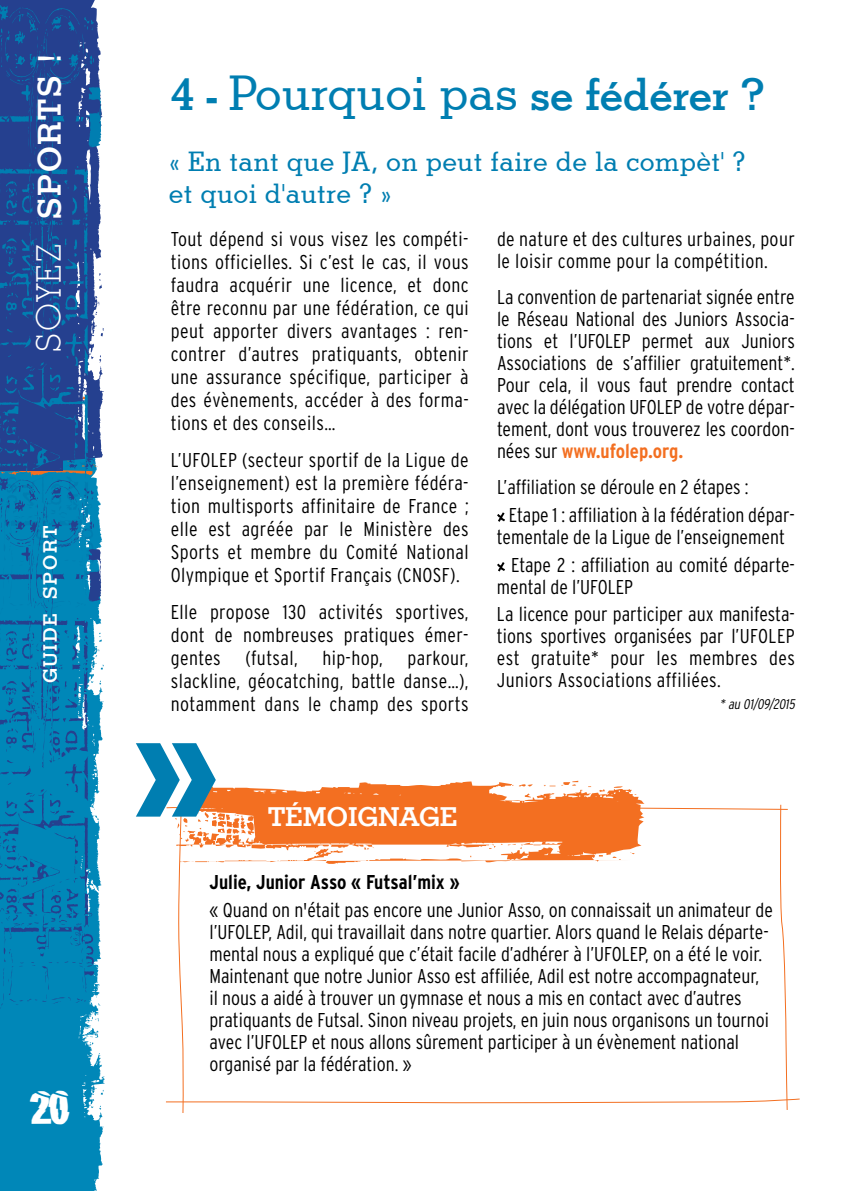
<style>
.page{position:relative;width:851px;height:1191px;background:#fff}
.page>*{position:absolute;margin:0;border:0;box-sizing:border-box;transform-origin:0 0}
.t1{font:700 240px "Stymie LT";color:#007eb1}
.t2{font:700 48px "Stymie LT";color:#007eb1}
.t3{font:700 34px "Stymie LT";letter-spacing:.06em;color:#fff}
.t4{font:700 28px "Stymie LT";color:#fff}
.t5{font:500 27px/32px "Stymie BT";letter-spacing:.01em;color:#007eb1}
.t6{font:300 condensed 20px/23px "Interstate";color:#000;text-align:justify}
.t7{font:300 condensed 20px/22px "Interstate";letter-spacing:.02em;color:#000}
.t8{font:700 condensed 20px "Interstate";color:#000}
.t9{font:700 20px "Stymie LT";letter-spacing:.08em;color:#fff}
.t10{font:italic 300 condensed 14px "Interstate";color:#000}
.s1{font-family:"Stymie BT";font-weight:300}
.s2{font-family:"Stymie BT";font-weight:500}
.s3{font-weight:700;color:#f36f21}
</style>
<div class="page">
<div style="left:0;top:471px;width:52px;height:720px;background:#0087b8"></div>
<svg style="left:52px;top:534px;width:53px;height:657px;fill:#0087b8"></svg>
<svg style="left:0;top:0;width:101px;height:456px;fill:#25408f"></svg>
<svg style="left:0;top:456px;width:101px;height:555px"></svg>
<svg style="left:166px;top:780px;width:634px;height:333px"></svg>
<svg style="left:497px;top:512px;width:8px;height:10px"></svg>
<svg style="left:497px;top:562px;width:8px;height:10px"></svg>
<svg style="left:52px;top:1090px;width:18px;height:34px"></svg>
<h3 class="t3" style="left:30px;top:352px;width:299px;rotate:-90deg"><span class="s1">SOYEZ</span> SPORTS !</h3>
<p class="t9" style="left:39px;top:683px;width:159px;rotate:-90deg">GUIDE SPORT</p>
<h2 class="t2" style="left:170px;top:67px;width:596px">4 - <span class="s2">Pourquoi pas</span> se fédérer ?</h2>
<h3 class="t5" style="left:169px;top:145px;width:578px">« En tant que JA, on peut faire de la compèt' ? et quoi d'autre ? »</h3>
<p class="t6" style="left:171px;top:227px;width:299px">Tout dépend si vous visez les compéti&shy;tions officielles. Si c’est le cas, il vous faudra acquérir une licence, et donc être reconnu par une fédération, ce qui peut apporter divers avantages : ren&shy;contrer d’autres pratiquants, obtenir une assurance spécifique, participer à des évènements, accéder à des forma&shy;tions et des conseils…</p>
<p class="t6" style="left:171px;top:448px;width:299px">L’UFOLEP (secteur sportif de la Ligue de l’enseignement) est la première fédéra&shy;tion multisports affinitaire de France ; elle est agréée par le Ministère des Sports et membre du Comité National Olympique et Sportif Français (CNOSF).</p>
<p class="t6" style="left:171px;top:600px;width:299px">Elle propose 130 activités sportives, dont de nombreuses pratiques émer&shy;gentes (futsal, hip-hop, parkour, slackline, géocatching, battle danse…), notamment dans le champ des sports</p>
<h1 class="t1" style="left:126px;top:612px;width:96px">»</h1>
<h3 class="t4" style="left:268px;top:801px;width:191px">TÉMOIGNAGE</h3>
<p class="t7" style="left:497px;top:227px;width:299px">de nature et des cultures urbaines, pour le loisir comme pour la compétition.</p>
<p class="t6" style="left:497px;top:286px;width:299px;line-height:22px">La convention de partenariat signée entre le Réseau National des Juniors Associa&shy;tions et l’UFOLEP permet aux Juniors Associations de s’affilier gratuitement*.<br>Pour cela, il vous faut prendre contact avec la délégation UFOLEP de votre dépar&shy;tement, dont vous trouverez les coordon&shy;nées sur <span class="s3">www.ufolep.org.</span></p>
<p class="t6" style="left:509px;top:473px;width:287px;line-height:27.6px;text-indent:-12px">L’affiliation se déroule en 2 étapes :<br>Etape 1 : affiliation à la fédération dépar-</p>
<p class="t6" style="left:511px;top:523px;width:285px;line-height:27.6px;text-indent:-14px">tementale de la Ligue de l’enseignement<br>Etape 2 : affiliation au comité départe-</p>
<p class="t6" style="left:497px;top:572px;width:299px;line-height:27.6px">mental de l’UFOLEP<br>La licence pour participer aux manifesta-</p>
<p class="t6" style="left:497px;top:625px;width:299px;line-height:22px">tions sportives organisées par l’UFOLEP est gratuite* pour les membres des Juniors Associations affiliées.</p>
<p class="t10" style="left:719px;top:696px;width:80px">*au 01/09/2015</p>
<p class="t8" style="left:209px;top:870px;width:251px">Julie, Junior Asso « Futsal’mix »</p>
<p class="t6" style="left:209px;top:899px;width:565px;line-height:22px;text-align:left">« Quand on n'était pas encore une Junior Asso, on connaissait un animateur de l’UFOLEP, Adil, qui travaillait dans notre quartier. Alors quand le Relais départe&shy;mental nous a expliqué que c’était facile d’adhérer à l’UFOLEP, on a été le voir.<br>Maintenant que notre Junior Asso est affiliée, Adil est notre accompagnateur,<br>il nous a aidé à trouver un gymnase et nous a mis en contact avec d’autres pratiquants de Futsal. Sinon niveau projets, en juin nous organisons un tournoi avec l’UFOLEP et nous allons sûrement participer à un évènement national organisé par la fédération. »</p>
</div>
